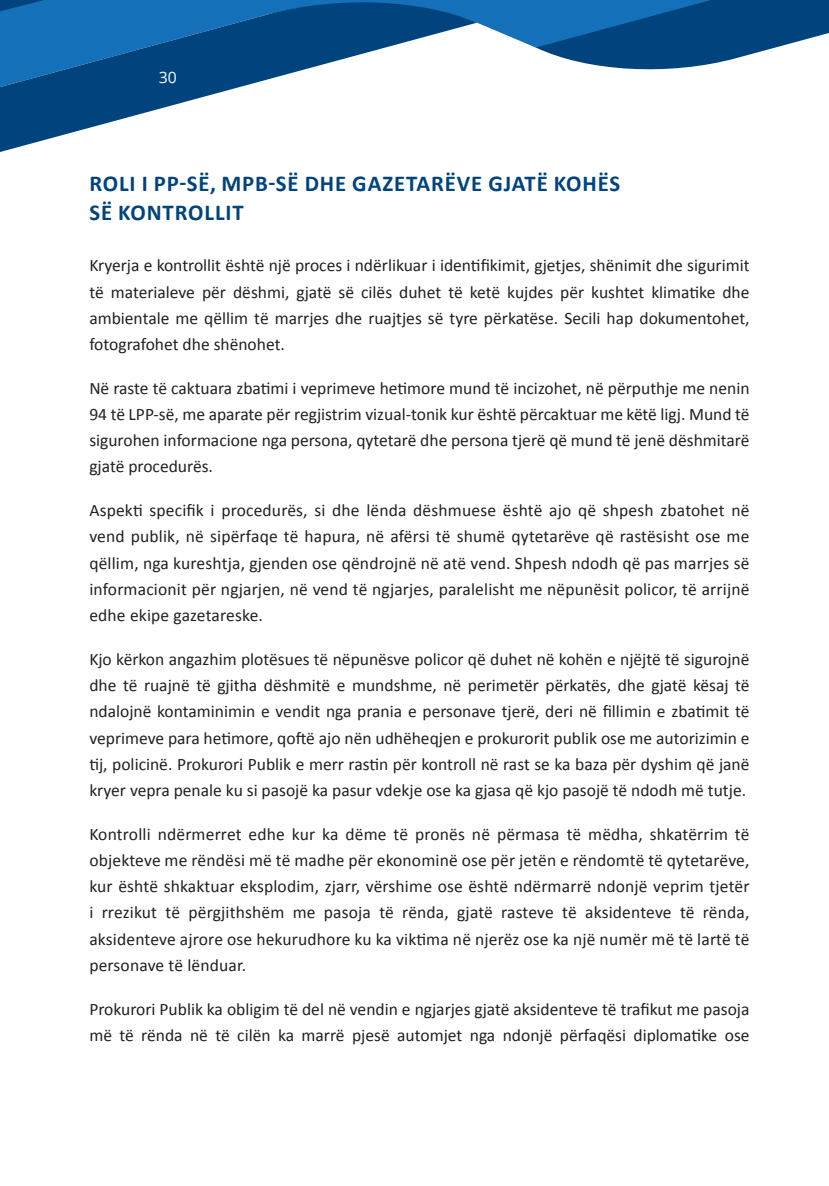
<style>
.page{position:relative;width:829px;height:1186px;background:#fff}
.page>*{position:absolute;margin:0;border:0;box-sizing:border-box;transform-origin:0 0}
.t1{font:700 22.75px/29.4px "Calibri";letter-spacing:.04em;color:#01437c}
.t2{font:17.5px/26.2px "Calibri";color:#231f20;text-align:justify}
.t3{font:15.75px "Open Sans";color:#fff}
</style>
<div class="page">
<svg style="left:477px;top:0;width:59px;height:48px;fill:#1471b9"></svg>
<svg style="left:0;top:0;width:477px;height:152px"></svg>
<svg style="left:536px;top:0;width:292px;height:70px"></svg>
<div style="left:0;top:0;width:184px;height:31px;background:#1471b9"></div>
<p class="t3" style="left:159px;top:67px;width:20px">30</p>
<h1 class="t1" style="left:89px;top:168px;width:532px">ROLI I PP-SË, MP B-SË DHE GAZETARËVE GJATË KOHËS<br>SË KONTROLLIT</h1>
<p class="t2" style="left:89px;top:252px;width:661px">Kryerja e kontrollit është një proces i ndërlikuar i identifikimit, gjetjes, shënimit dhe sigurimit të materialeve për dëshmi, gjatë së cilës duhet të ketë kujdes për kushtet klimatike dhe ambientale me qëllim të marrjes dhe ruajtjes së tyre përkatëse. Secili hap dokumentohet, fotografohet dhe shënohet.</p>
<p class="t2" style="left:89px;top:375px;width:661px">Në raste të caktuara zbatimi i veprimeve hetimore mund të incizohet, në përputhje me nenin 94 të LPP-së, me aparate për regjistrim vizual-tonik kur është përcaktuar me këtë ligj. Mund të sigurohen informacione nga persona, qytetarë dhe persona tjerë që mund të jenë dëshmitarë gjatë procedurës.</p>
<p class="t2" style="left:89px;top:497px;width:661px">Aspekti specifik i procedurës, si dhe lënda dëshmuese është ajo që shpesh zbatohet në vend publik, në sipërfaqe të hapura, në afërsi të shumë qytetarëve që rastësisht ose me qëllim, nga kureshtja, gjenden ose qëndrojnë në atë vend. Shpesh ndodh që pas marrjes së informacionit për ngjarjen, në vend të ngjarjes, paralelisht me nëpunësit policor, të arrijnë edhe ekipe gazetareske.</p>
<p class="t2" style="left:89px;top:646px;width:661px">Kjo kërkon angazhim plotësues të nëpunësve policor që duhet në kohën e njëjtë të sigurojnë dhe të ruajnë të gjitha dëshmitë e mundshme, në perimetër përkatës, dhe gjatë kësaj të ndalojnë kontaminimin e vendit nga prania e personave tjerë, deri në fillimin e zbatimit të veprimeve para hetimore, qoftë ajo nën udhëheqjen e prokurorit publik ose me autorizimin e tij, policinë. Prokurori Publik e merr rastin për kontroll në rast se ka baza për dyshim që janë kryer vepra penale ku si pasojë ka pasur vdekje ose ka gjasa që kjo pasojë të ndodh më tutje.</p>
<p class="t2" style="left:89px;top:821px;width:661px">Kontrolli ndërmerret edhe kur ka dëme të pronës në përmasa të mëdha, shkatërrim të objekteve me rëndësi më të madhe për ekonominë ose për jetën e rëndomtë të qytetarëve, kur është shkaktuar eksplodim, zjarr, vërshime ose është ndërmarrë ndonjë veprim tjetër i rrezikut të përgjithshëm me pasoja të rënda, gjatë rasteve të aksidenteve të rënda, aksidenteve ajrore ose hekurudhore ku ka viktima në njerëz ose ka një numër më të lartë të personave të lënduar.</p>
<p class="t2" style="left:89px;top:995px;width:661px">Prokurori Publik ka obligim të del në vendin e ngjarjes gjatë aksidenteve të trafikut me pasoja më të rënda në të cilën ka marrë pjesë automjet nga ndonjë përfaqësi diplomatike ose</p>
</div>
